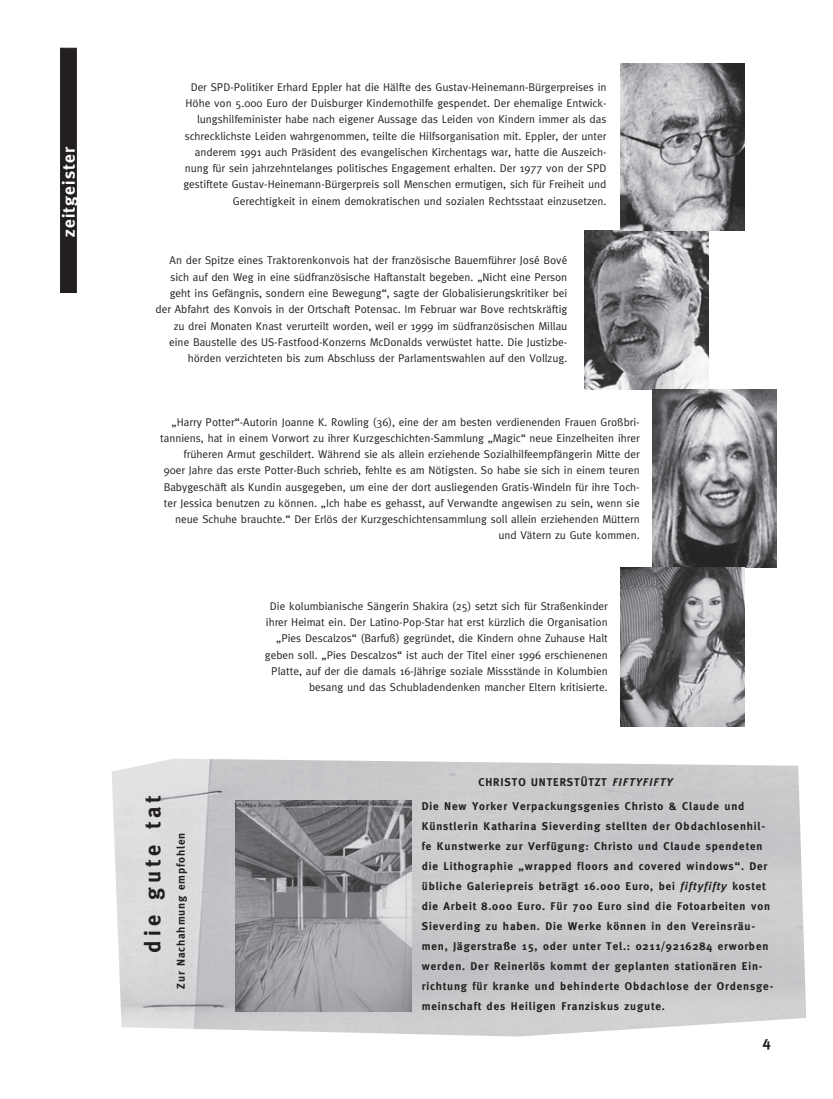
<style>
.page{position:relative;width:833px;height:1099px;background:#fff}
.page>*{position:absolute;margin:0;border:0;box-sizing:border-box;transform-origin:0 0}
.t1{font:700 22.5px "Meta";letter-spacing:.18em;color:#231f20}
.t2{font:700 17.5px "Meta";letter-spacing:.075em;color:#fff}
.t3{font:700 15px "Meta";color:#231f20}
.t4{font:11.25px/16.2px "Meta";color:#231f20;text-align:right}
.t5{font:700 11.25px/20px "Meta";letter-spacing:.075em;color:#231f20}
.s1{font-family:"Meta Plus";font-style:italic}
</style>
<div class="page">
<div style="left:60px;top:48px;width:17px;height:245px;background:#231f20;border:1px solid #231f20"></div>
<img style="left:112px;top:759px;width:694px;height:277px">
<img style="left:585px;top:230px;width:124px;height:160px">
<img style="left:620px;top:64px;width:124px;height:166px">
<img style="left:652px;top:390px;width:124px;height:177px">
<img style="left:620px;top:567px;width:124px;height:159px">
<img style="left:236px;top:800px;width:175px;height:211px">
<h2 class="t2" style="left:59px;top:237px;width:92px;rotate:-90deg">zeitgeister</h2>
<p class="t4" style="left:183px;top:79px;width:425px">Der SPD-Politiker Erhard Eppler hat die Hälfte des Gustav-Heinemann-Bürgerpreises in Höhe von 5.000 Euro der Duisburger Kindernothilfe gespendet. Der ehemalige Entwick&shy;lungshilfeminister habe nach eigener Aussage das Leiden von Kindern immer als das schrecklichste Leiden wahrgenommen, teilte die Hilfsorganisation mit. Eppler, der unter anderem 1991 auch Präsident des evangelischen Kirchentags war, hatte die Auszeich&shy;nung für sein jahrzehntelanges politisches Engagement erhalten. Der 1977 von der SPD gestiftete Gustav-Heinemann-Bürgerpreis soll Menschen ermutigen, sich für Freiheit und Gerechtigkeit in einem demokratischen und sozialen Rechtsstaat einzusetzen.</p>
<p class="t4" style="left:156px;top:252px;width:413px">An der Spitze eines Traktorenkonvois hat der französische Bauernführer José Bové sich auf den Weg in eine südfranzösische Haftanstalt begeben. „Nicht eine Person geht ins Gefängnis, sondern eine Bewegung“, sagte der Globalisierungskritiker bei der Abfahrt des Konvois in der Ortschaft Potensac. Im Februar war Bove rechtskräftig zu drei Monaten Knast verurteilt worden, weil er 1999 im südfranzösischen Millau eine Baustelle des US-Fastfood-Konzerns McDonalds verwüstet hatte. Die Justizbe&shy;hörden verzichteten bis zum Abschluss der Parlamentswahlen auf den Vollzug.</p>
<p class="t4" style="left:160px;top:413px;width:481px">„Harry Potter“-Autorin Joanne K. Rowling (36), eine der am besten verdienenden Frauen Großbri&shy;tanniens, hat in einem Vorwort zu ihrer Kurzgeschichten-Sammlung „Magic“ neue Einzelheiten ihrer früheren Armut geschildert. Während sie als allein erziehende Sozialhilfeempfängerin Mitte der 90er Jahre das erste Potter-Buch schrieb, fehlte es am Nötigsten. So habe sie sich in einem teuren Babygeschäft als Kundin ausgegeben, um eine der dort ausliegenden Gratis-Windeln für ihre Toch&shy;ter Jessica benutzen zu können. „Ich habe es gehasst, auf Verwandte angewisen zu sein, wenn sie neue Schuhe brauchte.“ Der Erlös der Kurzgeschichtensammlung soll allein erziehenden Müttern und Vätern zu Gute kommen.</p>
<h1 class="t1" style="left:139px;top:952px;width:158px;rotate:-90deg">die gute tat</h1>
<p class="t5" style="left:171px;top:988px;width:157px;rotate:-90deg">Zur Nachahmung empfohlen</p>
<p class="t4" style="left:265px;top:597px;width:344px">Die kolumbianische Sängerin Shakira (25) setzt sich für Straßenkinder ihrer Heimat ein. Der Latino-Pop-Star hat erst kürzlich die Organisation „Pies Descalzos“ (Barfuß) gegründet, die Kindern ohne Zuhause Halt geben soll. „Pies Descalzos“ ist auch der Titel einer 1996 erschienenen Platte, auf der die damals 16-Jährige soziale Missstände in Kolumbien besang und das Schubladendenken mancher Eltern kritisierte.</p>
<p class="t5" style="left:422px;top:770px;width:324px;line-height:23.5px;text-indent:57px">CHRISTO UNTERSTÜTZT <span class="s1">FIFTYFIFTY<br></span>Die New Yorker Verpackungsgenies Christo &amp; Claude und</p>
<p class="t5" style="left:422px;top:816px;width:353px">Künstlerin Katharina Sieverding stellten der Obdachlosenhil&shy;fe Kunstwerke zur Verfügung: Christo und Claude spendeten die Lithographie „wrapped floors and covered windows“. Der übliche Galeriepreis beträgt 16.000 Euro, bei <span class="s1">fiftyfifty</span> kostet die Arbeit 8.000 Euro. Für 700 Euro sind die Fotoarbeiten von Sieverding zu haben. Die Werke können in den Vereinsräu&shy;men, Jägerstraße 15, oder unter Tel.: 0211/9216284 erworben werden. Der Reinerlös kommt der geplanten stationären Ein&shy;richtung für kranke und behinderte Obdachlose der Ordensge&shy;meinschaft des Heiligen Franziskus zugute.</p>
<h3 class="t3" style="left:762px;top:1032px;width:10px">4</h3>
</div>
